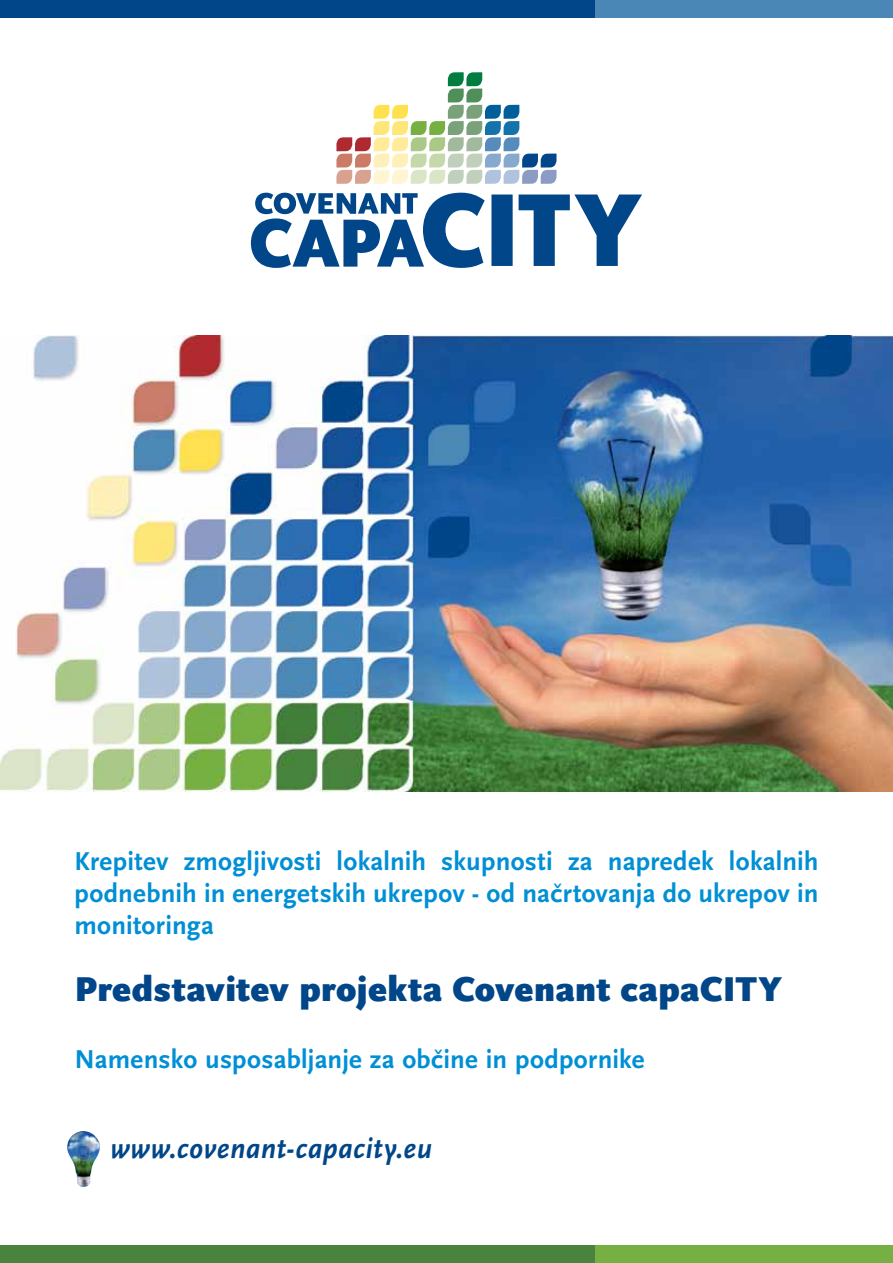
<style>
.page{position:relative;width:893px;height:1263px;background:#fff}
.page>*{position:absolute;margin:0;border:0;box-sizing:border-box;transform-origin:0 0}
.t1{font:900 36px "Scala Sans Pro";letter-spacing:.015em;color:#004689}
.t2{font:italic 700 29.7px "Scala Sans OT";letter-spacing:.015em;color:#004689;scale:.95 1}
.t3{font:700 27px/32.4px "Scala Sans Pro";letter-spacing:.01em;color:#008fd5;text-align:justify}
</style>
<div class="page">
<svg style="left:336px;top:72px;width:220px;height:112px"></svg>
<svg style="left:251px;top:193px;width:391px;height:75px"></svg>
<div style="left:0;top:0;width:595px;height:17px;background:#004689"></div>
<div style="left:595px;top:0;width:298px;height:17px;background:#4b87b6"></div>
<div style="left:0;top:1246px;width:595px;height:17px;background:#49833d"></div>
<div style="left:595px;top:1246px;width:298px;height:17px;background:#76b043"></div>
<img style="left:67px;top:1131px;width:33px;height:56px">
<img style="left:0;top:336px;width:893px;height:455px">
<p class="t3" style="left:74px;top:845px;width:746px">Krepitev zmogljivosti lokalnih skupnosti za napredek lokalnih podnebnih in energetskih ukrepov - od načrtovanja do ukrepov in monitoringa</p>
<h1 class="t1" style="left:74px;top:968px;width:709px">Predstavitev projekta Covenant capaCITY</h1>
<p class="t3" style="left:74px;top:1043px;width:572px">Namensko usposabljanje za občine in podpornike</p>
<p class="t2" style="left:110px;top:1131px;width:340px">www.covenant-capacity.eu</p>
</div>
